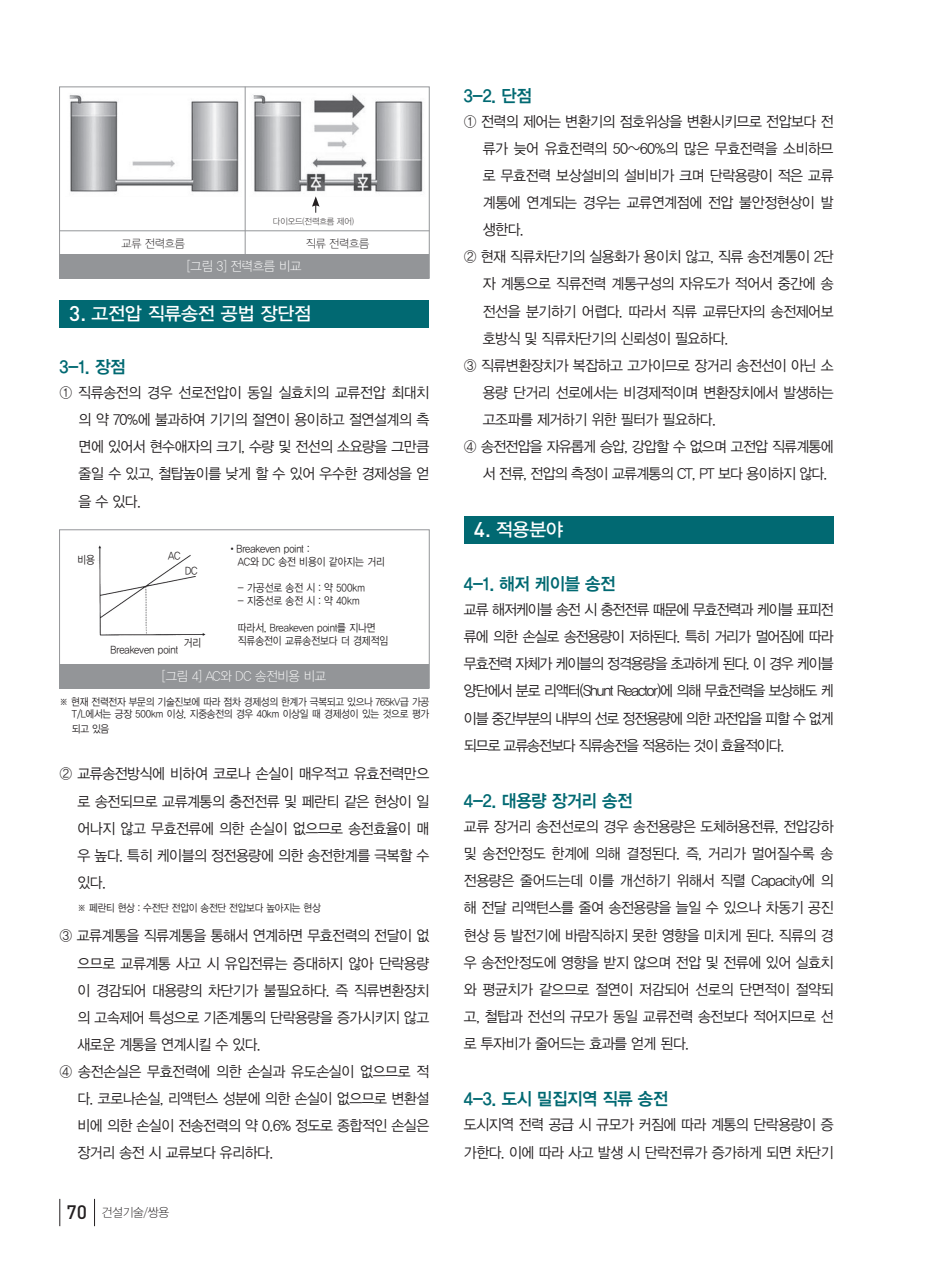
<style>
.page{position:relative;width:933px;height:1275px;background:#fff}
.page>*{position:absolute;margin:0;border:0;box-sizing:border-box;transform-origin:0 0}
.t1{font:18.38px "YDVYGO13";letter-spacing:-.01em;color:#fff}
.t2{font:17.5px "YDVYGO14";letter-spacing:-.02em;color:#016972;scale:.95 1}
.t3{font:14.88px/27.1px "YDVYGO12";letter-spacing:-.03em;color:#231f20;text-align:justify;scale:.94 1}
.t4{font:14.88px "YDVYGO12";letter-spacing:-.05em;color:#231f20;scale:.94 1}
.t5{font:13.12px "YDVYGO11";letter-spacing:-.02em;color:#fff;scale:.94 1}
.t6{font:12.25px "YDVYGO11";letter-spacing:-.02em;color:#231f20;scale:.95 1}
.t7{font:11.72px "YDVYGO11";letter-spacing:-.02em;color:#231f20;scale:.94 1}
.t8{font:10.85px/13.1px "YDVYGO12";color:#231f20;scale:.87 1}
.t9{font:10.5px/12.2px "YDVYGO12";letter-spacing:-.02em;color:#231f20;text-align:right;scale:.9 1}
.t10{font:8.75px "YDVYGO11";letter-spacing:-.02em;color:#231f20;scale:.94 1}
.s1{font-family:"DIN";font-weight:500;font-size:21px}
.s2{font-family:"DIN";font-weight:500;font-size:19.25px}
</style>
<div class="page">
<svg style="left:59px;top:1199px;width:1px;height:27px"></svg>
<svg style="left:94px;top:1199px;width:1px;height:27px"></svg>
<div style="left:59px;top:254px;width:370px;height:24px;background:#939598"></div>
<div style="left:59px;top:87px;width:370px;height:191px;border:1px solid #939598"></div>
<hr style="left:59px;top:230px;width:370px;height:1px;background:#939598">
<img style="left:69px;top:95px;width:170px;height:97px">
<img style="left:253px;top:94px;width:170px;height:98px">
<hr style="left:245px;top:87px;width:1px;height:179px;background:#939598">
<div style="left:59px;top:300px;width:370px;height:27px;background:#016972"></div>
<div style="left:464px;top:516px;width:369px;height:27px;background:#016972"></div>
<svg style="left:312px;top:196px;width:7px;height:17px"></svg>
<div style="left:59px;top:664px;width:370px;height:24px;background:#939598"></div>
<img style="left:97px;top:545px;width:109px;height:91px">
<p class="t10" style="left:273px;top:216px;width:88px">다이오드(전력흐름 제어)</p>
<p class="t7" style="left:121px;top:237px;width:69px">교류 전력흐름</p>
<p class="t7" style="left:306px;top:237px;width:69px">직류 전력흐름</p>
<p class="t5" style="left:187px;top:259px;width:123px">[그림 3] 전력흐름 비교</p>
<p class="t1" style="left:69px;top:303px;width:243px"><span class="s1">3.</span> 고전압 직류송전 공법 장단점</p>
<p class="t2" style="left:60px;top:357px;width:71px">3-1. 장점</p>
<p class="t3" style="left:79px;top:379px;width:374px;text-indent:-19px">① 직류송전의 경우 선로전압이 동일 실효치의 교류전압 최대치 의 약 70%에 불과하여 기기의 절연이 용이하고 절연설계의 측 면에 있어서 현수애자의 크기, 수량 및 전선의 소요량을 그만큼 줄일 수 있고, 철탑높이를 낮게 할 수 있어 우수한 경제성을 얻 을 수 있다.</p>
<p class="t8" style="left:78px;top:554px;width:22px">비용</p>
<p class="t8" style="left:168px;top:550px;width:16px">AC</p>
<p class="t8" style="left:185px;top:564px;width:16px">DC</p>
<p class="t8" style="left:184px;top:636px;width:22px">거리</p>
<p class="t8" style="left:111px;top:644px;width:79px">Breakeven point</p>
<p class="t8" style="left:238px;top:542px;width:171px;text-indent:-10px">•Breakeven point :<br>AC와 DC 송전 비용이 같아지는 거리</p>
<p class="t8" style="left:238px;top:581px;width:148px">- 가공선로 송전 시 : 약 500km</p>
<p class="t8" style="left:238px;top:595px;width:141px">- 지중선로 송전 시 : 약 40km</p>
<p class="t8" style="left:238px;top:621px;width:174px">따라서, Breakeven point를 지나면 직류송전이 교류송전보다 더 경제적임</p>
<p class="t5" style="left:162px;top:669px;width:176px">[그림 4] AC와 DC 송전비용 비교</p>
<p class="t9" style="left:60px;top:696px;width:412px">※ 현재 전력전자 부문의 기술진보에 따라 점차 경제성의 한계가 극복되고 있으나 765kV급 가공<br>T/L에서는 긍장 500km 이상, 지중송전의 경우 40km 이상일 때 경제성이 있는 것으로 평가</p>
<p class="t9" style="left:72px;top:722px;width:43px">되고 있음</p>
<p class="t3" style="left:78px;top:760px;width:376px;text-indent:-18px">② 교류송전방식에 비하여 코로나 손실이 매우적고 유효전력만으 로 송전되므로 교류계통의 충전전류 및 페란티 같은 현상이 일 어나지 않고 무효전류에 의한 손실이 없으므로 송전효율이 매 우 높다. 특히 케이블의 정전용량에 의한 송전한계를 극복할 수 있다.</p>
<p class="t9" style="left:78px;top:901px;width:272px">※ 페란티 현상 : 수전단 전압이 송전단 전압보다 높아지는 현상</p>
<p class="t3" style="left:60px;top:922px;width:395px">③ 교류계통을 직류계통을 통해서 연계하면 무효전력의 전달이 없</p>
<p class="t3" style="left:78px;top:949px;width:376px">으므로 교류계통 사고 시 유입전류는 증대하지 않아 단락용량</p>
<p class="t3" style="left:78px;top:977px;width:376px">이 경감되어 대용량의 차단기가 불필요하다. 즉 직류변환장치</p>
<p class="t3" style="left:78px;top:1004px;width:376px">의 고속제어 특성으로 기존계통의 단락용량을 증가시키지 않고</p>
<p class="t3" style="left:78px;top:1031px;width:196px">새로운 계통을 연계시킬 수 있다.</p>
<p class="t3" style="left:60px;top:1058px;width:395px">④ 송전손실은 무효전력에 의한 손실과 유도손실이 없으므로 적</p>
<p class="t3" style="left:78px;top:1085px;width:376px">다. 코로나손실, 리액턴스 성분에 의한 손실이 없으므로 변환설</p>
<p class="t3" style="left:78px;top:1112px;width:376px">비에 의한 손실이 전송전력의 약 0.6% 정도로 종합적인 손실은</p>
<p class="t3" style="left:78px;top:1139px;width:210px">장거리 송전 시 교류보다 유리하다.</p>
<p class="t6" style="left:67px;top:1205px;width:109px"><span class="s2">70</span> 건설기술/쌍용</p>
<p class="t2" style="left:464px;top:85px;width:73px">3-2. 단점</p>
<p class="t3" style="left:464px;top:108px;width:395px">① 전력의 제어는 변환기의 점호위상을 변환시키므로 전압보다 전</p>
<p class="t3" style="left:483px;top:135px;width:374px">류가 늦어 유효전력의 50~60%의 많은 무효전력을 소비하므</p>
<p class="t3" style="left:483px;top:162px;width:375px">로 무효전력 보상설비의 설비비가 크며 단락용량이 적은 교류</p>
<p class="t3" style="left:483px;top:189px;width:374px">계통에 연계되는 경우는 교류연계점에 전압 불안정현상이 발</p>
<p class="t3" style="left:483px;top:216px;width:45px">생한다.</p>
<p class="t3" style="left:464px;top:243px;width:395px">② 현재 직류차단기의 실용화가 용이치 않고, 직류 송전계통이 2단</p>
<p class="t3" style="left:483px;top:270px;width:375px">자 계통으로 직류전력 계통구성의 자유도가 적어서 중간에 송</p>
<p class="t3" style="left:483px;top:298px;width:375px">전선을 분기하기 어렵다. 따라서 직류 교류단자의 송전제어보</p>
<p class="t3" style="left:483px;top:325px;width:263px">호방식 및 직류차단기의 신뢰성이 필요하다.</p>
<p class="t3" style="left:464px;top:352px;width:395px">③ 직류변환장치가 복잡하고 고가이므로 장거리 송전선이 아닌 소</p>
<p class="t3" style="left:483px;top:379px;width:375px">용량 단거리 선로에서는 비경제적이며 변환장치에서 발생하는</p>
<p class="t3" style="left:483px;top:406px;width:249px">고조파를 제거하기 위한 필터가 필요하다.</p>
<p class="t4" style="left:464px;top:438px;width:395px">④ 송전전압을 자유롭게 승압, 강압할 수 없으며 고전압 직류계통에</p>
<p class="t4" style="left:483px;top:465px;width:368px">서 전류, 전압의 측정이 교류계통의 CT, PT 보다 용이하지 않다.</p>
<p class="t1" style="left:474px;top:519px;width:91px"><span class="s1">4.</span> 적용분야</p>
<p class="t2" style="left:464px;top:574px;width:161px">4-1. 해저 케이블 송전</p>
<p class="t3" style="left:464px;top:596px;width:395px">교류 해저케이블 송전 시 충전전류 때문에 무효전력과 케이블 표피전 류에 의한 손실로 송전용량이 저하된다. 특히 거리가 멀어짐에 따라 무효전력 자체가 케이블의 정격용량을 초과하게 된다. 이 경우 케이블 양단에서 분로 리액터(Shunt Reactor)에 의해 무효전력을 보상해도 케 이블 중간부분의 내부의 선로 정전용량에 의한 과전압을 피할 수 없게 되므로 교류송전보다 직류송전을 적용하는 것이 효율적이다.</p>
<p class="t2" style="left:464px;top:791px;width:179px">4-2. 대용량 장거리 송전</p>
<p class="t3" style="left:464px;top:813px;width:395px">교류 장거리 송전선로의 경우 송전용량은 도체허용전류, 전압강하 및 송전안정도 한계에 의해 결정된다. 즉, 거리가 멀어질수록 송 전용량은 줄어드는데 이를 개선하기 위해서 직렬 Capacity에 의 해 전달 리액턴스를 줄여 송전용량을 늘일 수 있으나 차동기 공진 현상 등 발전기에 바람직하지 못한 영향을 미치게 된다. 직류의 경 우 송전안정도에 영향을 받지 않으며 전압 및 전류에 있어 실효치 와 평균치가 같으므로 절연이 저감되어 선로의 단면적이 절약되 고, 철탑과 전선의 규모가 동일 교류전력 송전보다 적어지므로 선 로 투자비가 줄어드는 효과를 얻게 된다.</p>
<p class="t2" style="left:464px;top:1089px;width:217px">4-3. 도시 밀집지역 직류 송전</p>
<p class="t3" style="left:464px;top:1111px;width:395px">도시지역 전력 공급 시 규모가 커짐에 따라 계통의 단락용량이 증 가한다. 이에 따라 사고 발생 시 단락전류가 증가하게 되면 차단기</p>
</div>
